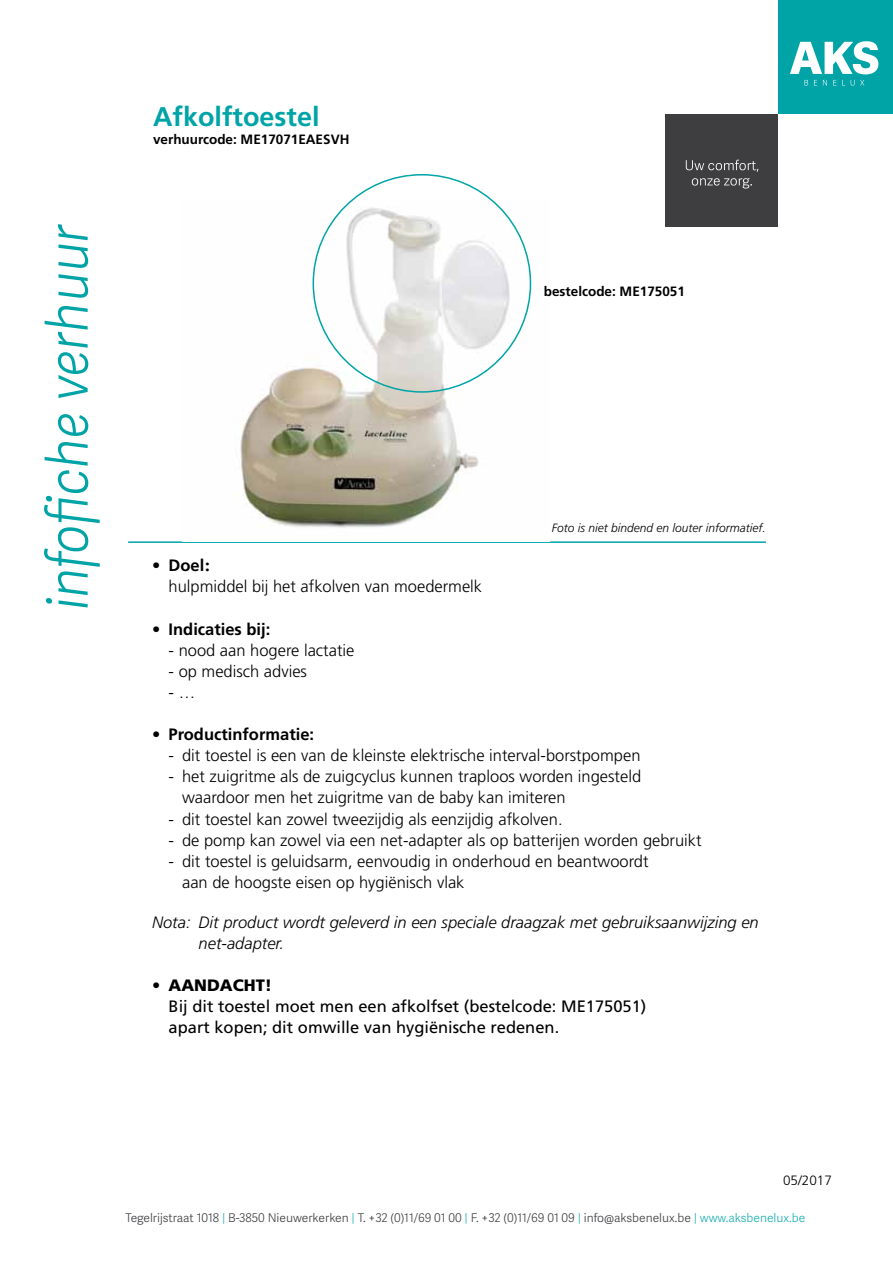
<style>
.page{position:relative;width:893px;height:1263px;background:#fff}
.page>*{position:absolute;margin:0;border:0;box-sizing:border-box;transform-origin:0 0}
.t1{font:italic 300 57px "Adelle Sans";color:#00a4a7;scale:.9 1}
.t2{font:700 27px "Frutiger";color:#00a4a7}
.t3{font:300 16.5px/21px "Frutiger";color:#000}
.t4{font:16.5px/21px "Frutiger";color:#000}
.t5{font:italic 300 16.5px/21px "Frutiger";color:#000}
.t6{font:700 16.5px "Frutiger";color:#000}
.t7{font:900 16.5px "Frutiger";color:#000}
.t8{font:700 13.5px "Frutiger";color:#000}
.t9{font:300 13.5px "Frutiger";color:#000}
.t10{font:300 12px "Adelle Sans";color:#3e3d40}
.t11{font:italic 300 12px "Frutiger";color:#000}
.s1{font-weight:700}
.s2{font-family:"Times New Roman";font-weight:700;font-size:18px}
.s3{color:#1aaeb0}
</style>
<div class="page">
<div style="left:666px;top:114px;width:112px;height:112px;background:#3e3d40"></div>
<svg style="left:686px;top:160px;width:72px;height:12px"></svg>
<svg style="left:692px;top:178px;width:60px;height:10px"></svg>
<div style="left:778px;top:0;width:115px;height:114px;background:#00a4a7"></div>
<svg style="left:790px;top:41px;width:88px;height:33px"></svg>
<svg style="left:804px;top:80px;width:4px;height:5px"></svg>
<svg style="left:823px;top:80px;width:4px;height:5px"></svg>
<svg style="left:851px;top:80px;width:13px;height:6px"></svg>
<hr style="left:128px;top:541px;width:638px;height:2px;background:#00a4a7">
<img style="left:234px;top:200px;width:298px;height:328px">
<h1 class="t1" style="left:26px;top:610px;width:430px;rotate:-90deg">infofiche verhuur</h1>
<h2 class="t2" style="left:153px;top:101px;width:168px">Afkolftoestel</h2>
<p class="t8" style="left:153px;top:132px;width:198px">verhuurcode: ME17071EAESVH</p>
<p class="t8" style="left:544px;top:284px;width:143px">bestelcode: ME175051</p>
<p class="t11" style="left:552px;top:521px;width:216px">Foto is niet bindend en louter informatief.</p>
<p class="t3" style="left:169px;top:555px;width:315px;text-indent:-17px"><span class="s1">• Doel</span><span class="s2">:<br></span>hulpmiddel bij het afkolven van moedermelk</p>
<p class="t6" style="left:152px;top:619px;width:120px">• Indicaties bij:</p>
<p class="t3" style="left:169px;top:640px;width:187px">- nood aan hogere lactatie</p>
<p class="t3" style="left:169px;top:661px;width:140px">- op medisch advies</p>
<p class="t3" style="left:169px;top:682px;width:28px">- …</p>
<p class="t6" style="left:152px;top:725px;width:163px">• Productinformatie:</p>
<p class="t3" style="left:169px;top:745px;width:473px">- dit toestel is een van de kleinste elektrische interval-borstpompen</p>
<p class="t3" style="left:182px;top:766px;width:461px;text-indent:-13px">- het zuigritme als de zuigcyclus kunnen traploos worden ingesteld waardoor men het zuigritme van de baby kan imiteren</p>
<p class="t3" style="left:169px;top:808px;width:395px">- dit toestel kan zowel tweezijdig als eenzijdig afkolven.</p>
<p class="t3" style="left:169px;top:829px;width:535px">- de pomp kan zowel via een net-adapter als op batterijen worden gebruikt</p>
<p class="t3" style="left:182px;top:850px;width:468px;text-indent:-13px">- dit toestel is geluidsarm, eenvoudig in onderhoud en beantwoordt aan de hoogste eisen op hygiënisch vlak</p>
<p class="t5" style="left:199px;top:912px;width:562px;text-indent:-46px">Nota: Dit product wordt geleverd in een speciale draagzak met gebruiksaanwijzing en net-adapter.</p>
<p class="t7" style="left:152px;top:975px;width:122px">• AANDACHT!</p>
<p class="t4" style="left:169px;top:996px;width:479px">Bij dit toestel moet men een afkolfset (bestelcode: ME175051) apart kopen; dit omwille van hygiënische redenen.</p>
<p class="t9" style="left:783px;top:1173px;width:50px">05/2017</p>
<p class="t10" style="left:125px;top:1209px;width:681px">Tegelrijstraat 1018 <span class="s3">|</span> B-3850 Nieuwerkerken <span class="s3">|</span> T. +32 (0)11/69 01 00 <span class="s3">|</span> F. +32 (0)11/69 01 09 <span class="s3">|</span> info@aksbenelux.be <span class="s3">| www.aksbenelux.be</span></p>
</div>
